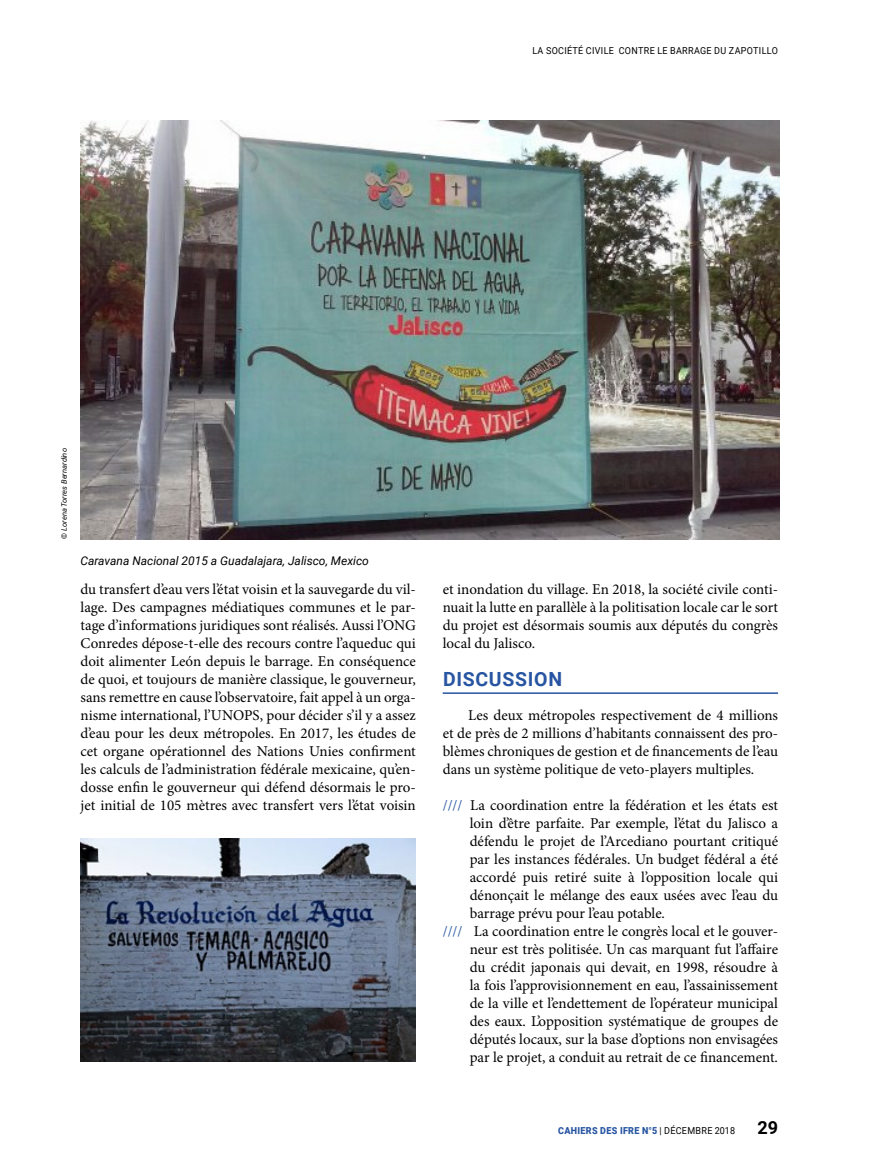
<style>
.page{position:relative;width:872px;height:1170px;background:#fff}
.page>*{position:absolute;margin:0;border:0;box-sizing:border-box;transform-origin:0 0}
.t1{font:700 19.5px "Roboto";letter-spacing:.035em;color:#2855a2}
.t2{font:15px/18px "Minion Pro";color:#000;text-align:justify}
.t3{font:italic 12px "Roboto";color:#000}
.t4{font:9.6px "Roboto";letter-spacing:.035em;color:#000;scale:.93 1}
.t5{font:900 9.6px "Roboto";letter-spacing:.035em;color:#2855a2;scale:.93 1}
.t6{font:italic 7.5px "Roboto";color:#000}
.s1{font-style:normal}
.s2{color:#2855a2}
.s3{font-weight:400;color:#000}
.s4{font-weight:700;font-size:18px;color:#000}
</style>
<div class="page">
<hr style="left:443px;top:692px;width:335px;height:1px;background:#2855a2">
<img style="left:80px;top:838px;width:336px;height:223px">
<img style="left:80px;top:121px;width:699px;height:419px">
<p class="t4" style="left:532px;top:44px;width:265px">LA SOCIÉTÉ CIvILE CONTRE LE BARRAGE DU ZAPOTILLO</p>
<p class="t6" style="left:59px;top:539px;width:92px;rotate:-90deg"><span class="s1">©</span> Lorena Torres Bernardino</p>
<p class="t3" style="left:80px;top:552px;width:290px">Caravana Nacional 2015 a Guadalajara, Jalisco, Mexico</p>
<p class="t2" style="left:80px;top:580px;width:337px">du transfert d’eau vers l’état voisin et la sauvegarde du vil&shy;lage. Des campagnes médiatiques communes et le par&shy;tage d’informations juridiques sont réalisés. Aussi l’ONG Conredes dépose-t-elle des recours contre l’aqueduc qui doit alimenter León depuis le barrage. En conséquence de quoi, et toujours de manière classique, le gouverneur, sans remettre en cause l’observatoire, fait appel à un orga&shy;nisme international, l’UNOPS, pour décider s’il y a assez d’eau pour les deux métropoles. En 2017, les études de cet organe opérationnel des Nations Unies confirment les calculs de l’administration fédérale mexicaine, qu’en&shy;dosse enfin le gouverneur qui défend désormais le pro&shy;jet initial de 105 mètres avec transfert vers l’état voisin</p>
<p class="t2" style="left:443px;top:580px;width:337px">et inondation du village. En 2018, la société civile conti&shy;nuait la lutte en parallèle à la politisation locale car le sort du projet est désormais soumis aux députés du congrès local du Jalisco.</p>
<h1 class="t1" style="left:443px;top:665px;width:121px">DISCUSSION</h1>
<p class="t2" style="left:443px;top:706px;width:337px;text-indent:26px">Les deux métropoles respectivement de 4 millions et de près de 2 millions d’habitants connaissent des pro&shy;blèmes chroniques de gestion et de financements de l’eau dans un système politique de veto-players multiples.</p>
<p class="t2" style="left:443px;top:796px;width:337px"><span class="s2">////</span> La coordination entre la fédération et les états est</p>
<p class="t2" style="left:470px;top:814px;width:310px">loin d’être parfaite. Par exemple, l’état du Jalisco a</p>
<p class="t2" style="left:470px;top:832px;width:310px">défendu le projet de l’Arcediano pourtant critiqué</p>
<p class="t2" style="left:470px;top:850px;width:310px">par les instances fédérales. Un budget fédéral a été</p>
<p class="t2" style="left:470px;top:868px;width:310px">accordé puis retiré suite à l’opposition locale qui</p>
<p class="t2" style="left:470px;top:886px;width:310px">dénonçait le mélange des eaux usées avec l’eau du</p>
<p class="t2" style="left:470px;top:904px;width:197px">barrage prévu pour l’eau potable.</p>
<p class="t2" style="left:443px;top:922px;width:337px"><span class="s2">////</span> La coordination entre le congrès local et le gouver-</p>
<p class="t2" style="left:470px;top:940px;width:310px">neur est très politisée. Un cas marquant fut l’affaire</p>
<p class="t2" style="left:470px;top:958px;width:310px">du crédit japonais qui devait, en 1998, résoudre à</p>
<p class="t2" style="left:470px;top:976px;width:310px">la fois l’approvisionnement en eau, l’assainissement</p>
<p class="t2" style="left:470px;top:994px;width:310px">de la ville et l’endettement de l’opérateur municipal</p>
<p class="t2" style="left:470px;top:1012px;width:310px">des eaux. L’opposition systématique de groupes de</p>
<p class="t2" style="left:470px;top:1030px;width:310px">députés locaux, sur la base d’options non envisagées</p>
<p class="t2" style="left:470px;top:1048px;width:310px">par le projet, a conduit au retrait de ce financement.</p>
<p class="t5" style="left:558px;top:1123px;width:238px">CAHIERS DES IFRE N°5 <span class="s3">| DÉCEMBRE 2018</span> <span class="s4">29</span></p>
</div>
